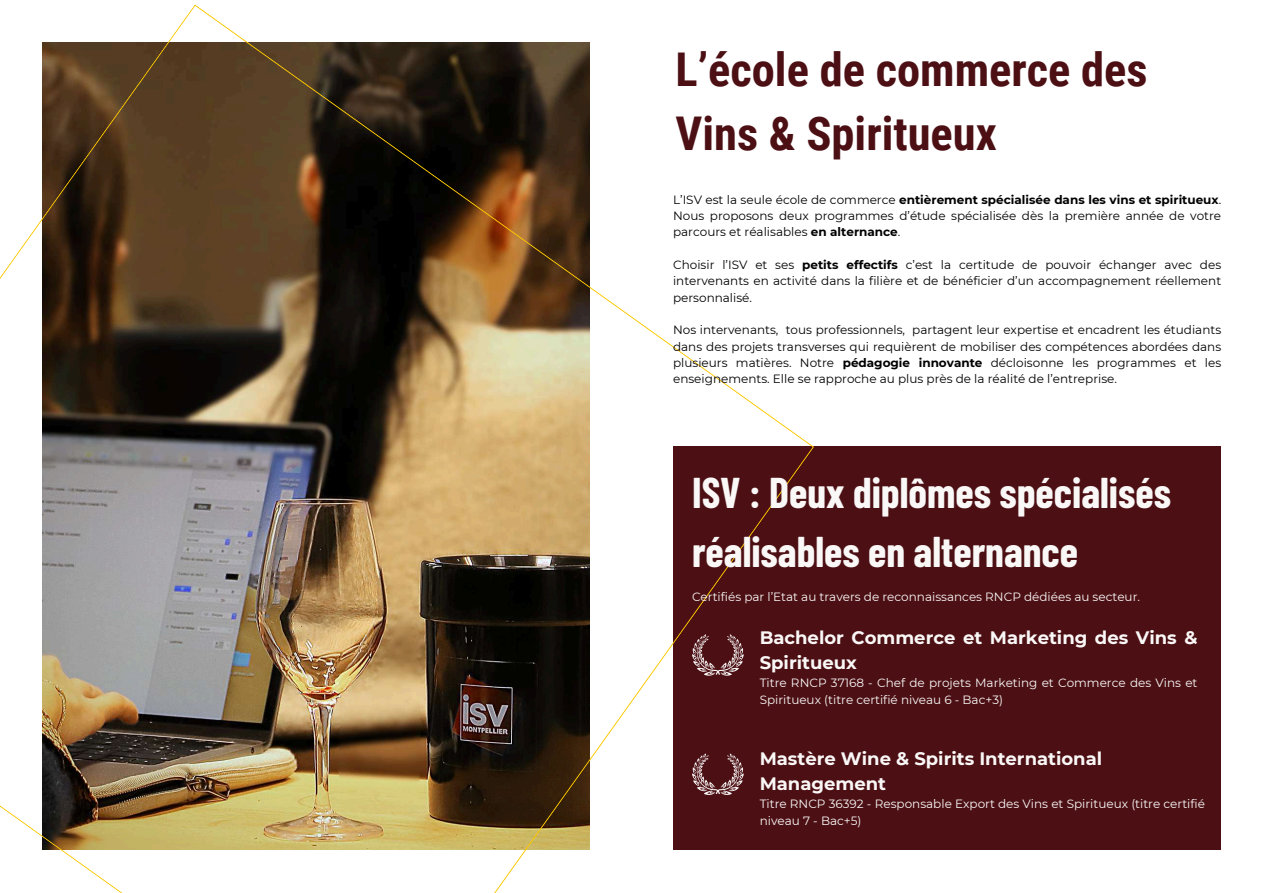
<style>
.page{position:relative;width:1263px;height:893px;background:#fff}
.page>*{position:absolute;margin:0;border:0;box-sizing:border-box;transform-origin:0 0}
.t1{font:700 46.5px/64.7px "Roboto Condensed";color:#4c1014}
.t2{font:700 42px/58.5px "Barlow Condensed";color:#faf7f7}
.t3{font:700 18px/24.8px "Montserrat";color:#faf7f7}
.t4{font:12px/16.4px "Montserrat";color:#000;text-align:justify}
.t5{font:12px/16.4px "Montserrat";color:#faf7f7}
.s1{font-weight:700}
</style>
<div class="page">
<div style="left:673px;top:446px;width:548px;height:403px;background:#4c1014"></div>
<img style="left:0;top:4px;width:814px;height:889px">
<svg style="left:692px;top:634px;width:52px;height:42px"></svg>
<svg style="left:692px;top:753px;width:52px;height:42px"></svg>
<h1 class="t1" style="left:675px;top:37px;width:474px">L’école de commerce des<br>Vins &amp; Spiritueux</h1>
<p class="t4" style="left:673px;top:191px;width:550px">L’ISV est la seule école de commerce <span class="s1">entièrement spécialisée dans les vins et spiritueux</span>.<br>Nous proposons deux programmes d’étude spécialisée dès la première année de votre parcours et réalisables <span class="s1">en alternance</span>.</p>
<p class="t4" style="left:673px;top:256px;width:550px">Choisir l’ISV et ses <span class="s1">petits effectifs</span> c’est la certitude de pouvoir échanger avec des intervenants en activité dans la filière et de bénéficier d’un accompagnement réellement personnalisé.</p>
<p class="t4" style="left:673px;top:322px;width:550px">Nos intervenants, tous professionnels, partagent leur expertise et encadrent les étudiants dans des projets transverses qui requièrent de mobiliser des compétences abordées dans plusieurs matières. Notre <span class="s1">pédagogie innovante</span> décloisonne les programmes et les enseignements. Elle se rapproche au plus près de la réalité de l’entreprise.</p>
<h2 class="t2" style="left:692px;top:462px;width:480px">ISV : Deux diplômes spécialisés réalisables en alternance</h2>
<p class="t5" style="left:692px;top:588px;width:449px">Certifiés par l’Etat au travers de reconnaissances RNCP dédiées au secteur.</p>
<h3 class="t3" style="left:760px;top:625px;width:439px">Bachelor Commerce et Marketing des Vins &amp;<br>Spiritueux</h3>
<p class="t5" style="left:760px;top:675px;width:439px">Titre RNCP 37168 - Chef de projets Marketing et Commerce des Vins et<br>Spiritueux (titre certifié niveau 6 - Bac+3)</p>
<h3 class="t3" style="left:760px;top:746px;width:344px">Mastère Wine &amp; Spirits International<br>Management</h3>
<p class="t5" style="left:760px;top:796px;width:447px">Titre RNCP 36392 - Responsable Export des Vins et Spiritueux (titre certifié niveau 7 - Bac+5)</p>
</div>
